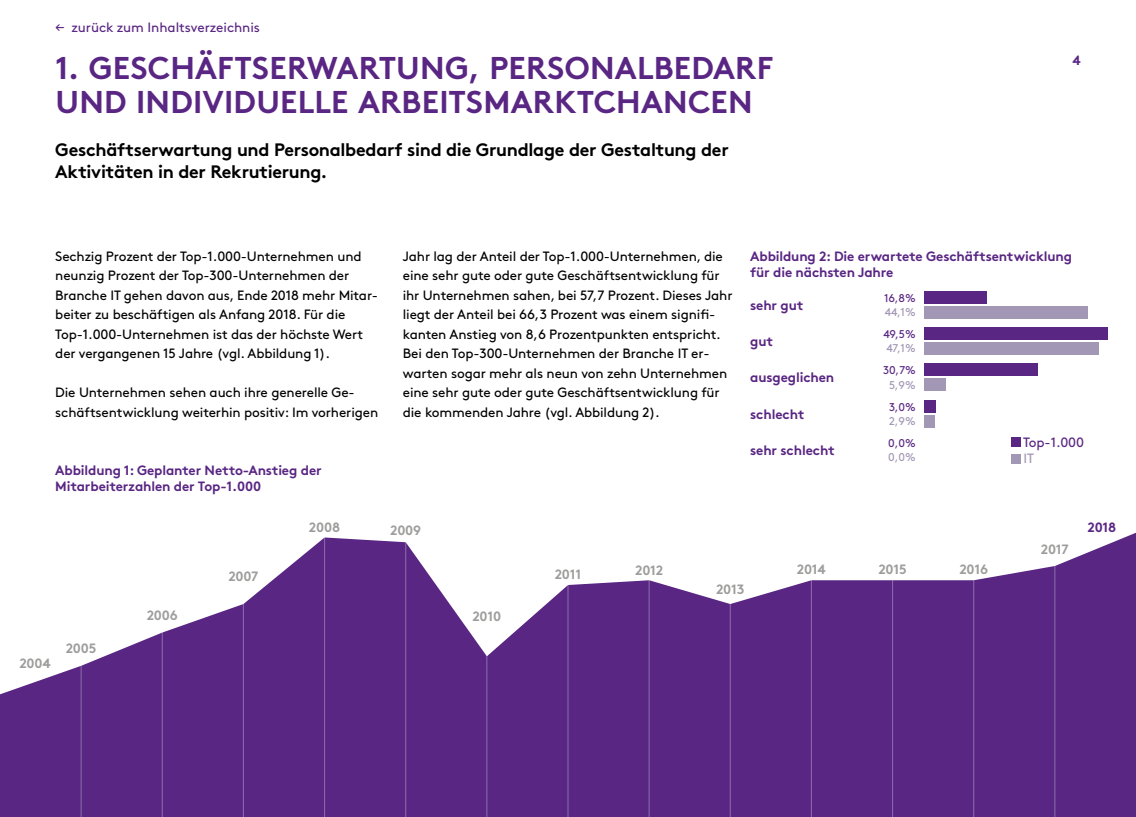
<style>
.page{position:relative;width:1136px;height:817px;background:#fff}
.page>*{position:absolute;margin:0;border:0;box-sizing:border-box;transform-origin:0 0}
.t1{font:700 31.5px/34.5px "Brown Std";letter-spacing:.005em;color:#592683}
.t2{font:700 18px/21.6px "Brown Std";letter-spacing:-.02em;color:#000}
.t3{font:13.5px/19.5px "Brown Std";letter-spacing:-.01em;color:#000}
.t4{font:700 13.5px/16.2px "Brown Std";letter-spacing:-.01em;color:#592683}
.t5{font:700 13.5px "Brown Std";letter-spacing:-.015em;color:#9d9d9c}
.t6{font:13.5px/16.5px "Brown Std";letter-spacing:-.005em;color:#592683}
.t7{font:11.25px/14.2px "Brown Std";letter-spacing:-.01em;color:#592683}
.s1{color:#a297b5}
</style>
<div class="page">
<div style="left:923px;top:305px;width:164px;height:13px;background:#a297b5"></div>
<div style="left:923px;top:290px;width:63px;height:13px;background:#592683"></div>
<div style="left:923px;top:342px;width:175px;height:13px;background:#a297b5"></div>
<div style="left:923px;top:327px;width:184px;height:13px;background:#592683"></div>
<div style="left:923px;top:378px;width:22px;height:13px;background:#a297b5"></div>
<div style="left:923px;top:363px;width:114px;height:13px;background:#592683"></div>
<div style="left:923px;top:414px;width:11px;height:13px;background:#a297b5"></div>
<div style="left:923px;top:399px;width:12px;height:13px;background:#592683"></div>
<div style="left:1010px;top:437px;width:10px;height:10px;background:#592683"></div>
<div style="left:1010px;top:454px;width:10px;height:9px;background:#a297b5"></div>
<svg style="left:1px;top:536px;width:1127px;height:280px;fill:#592683"></svg>
<hr style="left:81px;top:657px;width:1px;height:159px;background:#fff">
<hr style="left:162px;top:623px;width:1px;height:193px;background:#fff">
<hr style="left:243px;top:584px;width:1px;height:232px;background:#fff">
<hr style="left:324px;top:535px;width:1px;height:281px;background:#fff">
<hr style="left:405px;top:539px;width:1px;height:277px;background:#fff">
<hr style="left:486px;top:624px;width:1px;height:192px;background:#fff">
<hr style="left:567px;top:583px;width:1px;height:233px;background:#fff">
<hr style="left:648px;top:579px;width:1px;height:237px;background:#fff">
<hr style="left:729px;top:597px;width:1px;height:219px;background:#fff">
<hr style="left:810px;top:577px;width:1px;height:239px;background:#fff">
<hr style="left:891px;top:577px;width:2px;height:239px;background:#fff">
<hr style="left:973px;top:577px;width:1px;height:239px;background:#fff">
<hr style="left:1054px;top:557px;width:1px;height:259px;background:#fff">
<svg style="left:0;top:694px;width:9px;height:122px"></svg>
<div style="left:1128px;top:533px;width:7px;height:283px;background:#592683"></div>
<p class="t6" style="left:55px;top:20px;width:206px">← zurück zum Inhaltsverzeichnis</p>
<h1 class="t1" style="left:55px;top:50px;width:719px">1. GESCHÄFTSERWARTUNG, PERSONALBEDARF<br>UND INDIVIDUELLE ARBEITSMARKTCHANCEN</h1>
<p class="t2" style="left:55px;top:139px;width:675px">Geschäftserwartung und Personalbedarf sind die Grundlage der Gestaltung der<br>Aktivitäten in der Rekrutierung.</p>
<p class="t4" style="left:1072px;top:53px;width:10px">4</p>
<p class="t3" style="left:55px;top:246px;width:308px">Sechzig Prozent der Top-1.000-Unternehmen und</p>
<p class="t3" style="left:403px;top:246px;width:322px">Jahr lag der Anteil der Top-1.000-Unternehmen, die</p>
<p class="t3" style="left:55px;top:266px;width:295px">neunzig Prozent der Top-300-Unternehmen der</p>
<p class="t3" style="left:403px;top:266px;width:318px">eine sehr gute oder gute Geschäftsentwicklung für</p>
<p class="t3" style="left:55px;top:285px;width:324px">Branche IT gehen davon aus, Ende 2018 mehr Mitar-</p>
<p class="t3" style="left:403px;top:285px;width:331px">ihr Unternehmen sahen, bei 57,7 Prozent. Dieses Jahr</p>
<p class="t3" style="left:55px;top:305px;width:291px">beiter zu beschäftigen als Anfang 2018. Für die</p>
<p class="t3" style="left:403px;top:305px;width:314px">liegt der Anteil bei 66,3 Prozent was einem signifi-</p>
<p class="t3" style="left:55px;top:324px;width:309px">Top-1.000-Unternehmen ist das der höchste Wert</p>
<p class="t3" style="left:403px;top:324px;width:319px">kanten Anstieg von 8,6 Prozentpunkten entspricht.</p>
<p class="t3" style="left:55px;top:344px;width:276px">der vergangenen 15 Jahre (vgl. Abbildung 1).</p>
<p class="t3" style="left:403px;top:344px;width:326px">Bei den Top-300-Unternehmen der Branche IT er&shy;warten sogar mehr als neun von zehn Unternehmen</p>
<p class="t3" style="left:55px;top:383px;width:301px">Die Unternehmen sehen auch ihre generelle Ge-</p>
<p class="t3" style="left:403px;top:383px;width:318px">eine sehr gute oder gute Geschäftsentwicklung für</p>
<p class="t3" style="left:55px;top:402px;width:324px">schäftsentwicklung weiterhin positiv: Im vorherigen</p>
<p class="t3" style="left:403px;top:402px;width:258px">die kommenden Jahre (vgl. Abbildung 2).</p>
<p class="t4" style="left:55px;top:462px;width:268px">Abbildung 1: Geplanter Netto-Anstieg der<br>Mitarbeiterzahlen der Top-1.000</p>
<p class="t5" style="left:228px;top:567px;width:31px">2007</p>
<p class="t5" style="left:309px;top:518px;width:33px">2008</p>
<p class="t5" style="left:390px;top:522px;width:32px">2009</p>
<p class="t5" style="left:554px;top:566px;width:28px">2011</p>
<p class="t5" style="left:635px;top:562px;width:30px">2012</p>
<p class="t4" style="left:750px;top:247px;width:323px">Abbildung 2: Die erwartete Geschäftsentwicklung für die nächsten Jahre</p>
<p class="t4" style="left:750px;top:296px;width:55px">sehr gut</p>
<p class="t7" style="left:883px;top:290px;width:33px">16,8%<br><span class="s1">44,1%</span></p>
<p class="t4" style="left:750px;top:333px;width:24px">gut</p>
<p class="t7" style="left:883px;top:327px;width:34px">49,5%<br><span class="s1">47,1%</span></p>
<p class="t4" style="left:750px;top:369px;width:86px">ausgeglichen</p>
<p class="t7" style="left:883px;top:363px;width:34px;text-align:center">30,7%<br><span class="s1">5,9%</span></p>
<p class="t4" style="left:750px;top:406px;width:56px">schlecht</p>
<p class="t7" style="left:889px;top:400px;width:28px">3,0%<br><span class="s1">2,9%</span></p>
<p class="t4" style="left:750px;top:442px;width:86px">sehr schlecht</p>
<p class="t6" style="left:1022px;top:434px;width:62px">Top-1.000<br><span class="s1">IT</span></p>
<p class="t7" style="left:888px;top:436px;width:29px">0,0%<br><span class="s1">0,0%</span></p>
<p class="t5" style="left:796px;top:560px;width:30px">2014</p>
<p class="t5" style="left:878px;top:560px;width:30px">2015</p>
<p class="t5" style="left:959px;top:560px;width:30px">2016</p>
<p class="t5" style="left:1040px;top:540px;width:29px">2017</p>
<p class="t4" style="left:1087px;top:518px;width:30px">2018</p>
<p class="t5" style="left:19px;top:655px;width:33px">2004</p>
<p class="t5" style="left:66px;top:640px;width:32px">2005</p>
<p class="t5" style="left:147px;top:606px;width:33px">2006</p>
<p class="t5" style="left:472px;top:607px;width:30px">2010</p>
<p class="t5" style="left:716px;top:580px;width:30px">2013</p>
</div>
